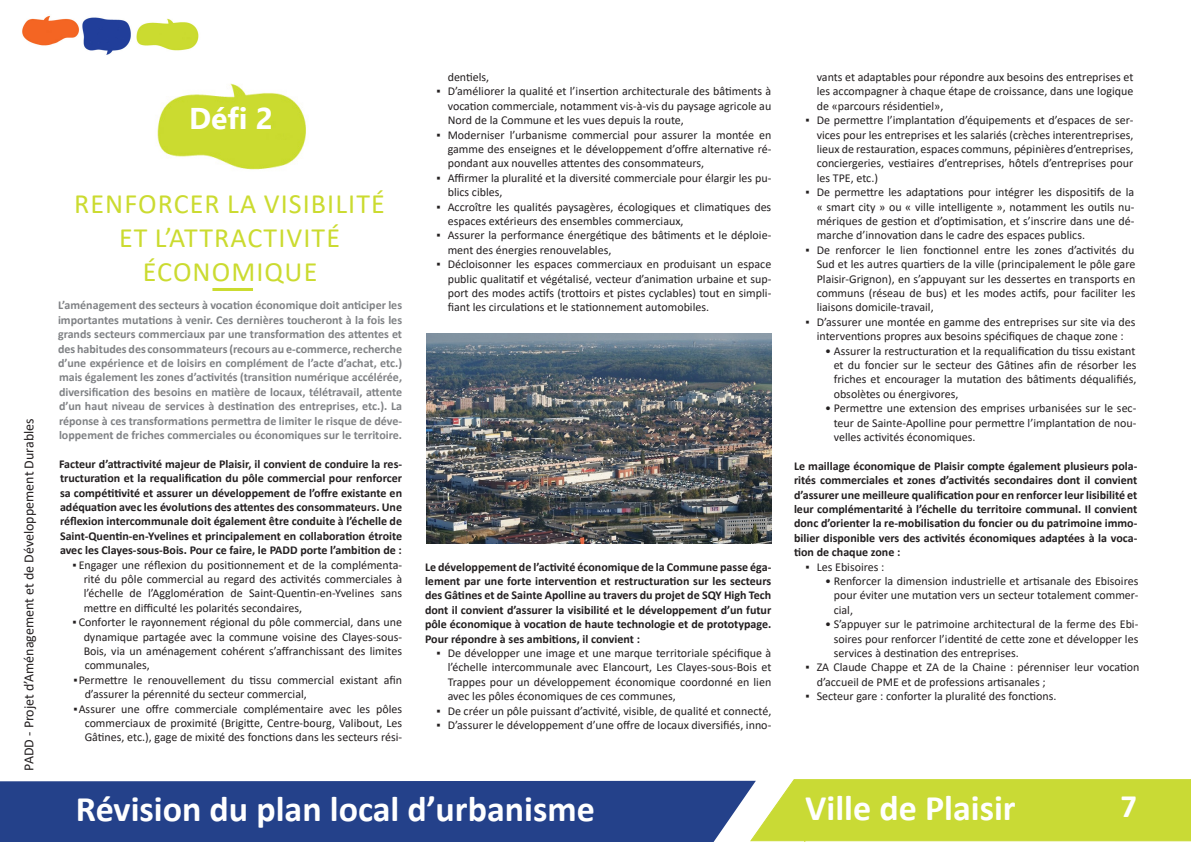
<style>
.page{position:relative;width:1191px;height:842px;background:#fff}
.page>*{position:absolute;margin:0;border:0;box-sizing:border-box;transform-origin:0 0}
.t1{font:700 36px "Calibri";color:#fff}
.t2{font:700 32.8px "Calibri";color:#fff}
.t3{font:700 30px "Ebrima";color:#fff}
._3-Titre_Défi_orient{font:28px/33.6px "Calibri";letter-spacing:.04em;color:#cbdb30;text-align:center}
.t4{font:14px "Calibri";color:#231f20}
.t5{font:12px/14.4px "Calibri";color:#231f20;text-align:justify}
._5-Corps_de_texte_no{font:700 12px/14.4px "Calibri";color:#231f20;text-align:justify}
.intro_grise{font:700 12px/14.4px "Calibri";color:#808285;text-align:justify}
</style>
<div class="page">
<div style="left:0;top:781px;width:749px;height:61px;background:#24418a"></div>
<svg style="left:749px;top:779px;width:442px;height:63px;background:#ccdc42"></svg>
<img style="left:22px;top:15px;width:177px;height:40px">
<img style="left:426px;top:333px;width:345px;height:210px">
<hr style="left:212px;top:288px;width:41px;height:3px;background:#cbdb30">
<img style="left:157px;top:83px;width:149px;height:87px">
<p class="t4" style="left:19px;top:770px;width:354px;rotate:-90deg">PADD - Projet d’Aménagement et de Développement Durables</p>
<p class="t3" style="left:189px;top:94px;width:85px">Défi 2</p>
<p class="_3-Titre_Défi_orient" style="left:74px;top:186px;width:312px">RENFORCER LA VISIBILITÉ<br>ET L’ATTRACTIVITÉ<br>ÉCONOMIQUE</p>
<p class="intro_grise" style="left:58px;top:298px;width:346px">L’aménagement des secteurs à vocation économique doit anticiper les importantes mutations à venir. Ces dernières toucheront à la fois les grands secteurs commerciaux par une transformation des attentes et des habitudes des consommateurs (recours au e-commerce, recherche d’une expérience et de loisirs en complément de l’acte d’achat, etc.) mais également les zones d’activités (transition numérique accélérée, diversification des besoins en matière de locaux, télétravail, attente d’un haut niveau de services à destination des entreprises, etc.). La réponse à ces transformations permettra de limiter le risque de déve&shy;loppement de friches commerciales ou économiques sur le territoire.</p>
<p class="_5-Corps_de_texte_no" style="left:59px;top:456px;width:345px">Facteur d’attractivité majeur de Plaisir, il convient de conduire la res&shy;tructuration et la requalification du pôle commercial pour renforcer sa compétitivité et assurer un développement de l’offre existante en adéquation avec les évolutions des attentes des consommateurs. Une réflexion intercommunale doit également être conduite à l’échelle de Saint-Quentin-en-Yvelines et principalement en collaboration étroite avec les Clayes-sous-Bois. Pour ce faire, le PADD porte l’ambition de :</p>
<p class="t5" style="left:84px;top:557px;width:320px;text-indent:-11px">▪ Engager une réflexion du positionnement et de la complémenta&shy;rité du pôle commercial au regard des activités commerciales à l’échelle de l’Agglomération de Saint-Quentin-en-Yvelines sans mettre en difficulté les polarités secondaires,</p>
<p class="t5" style="left:84px;top:615px;width:320px;text-indent:-11px">▪ Conforter le rayonnement régional du pôle commercial, dans une dynamique partagée avec la commune voisine des Clayes-sous-Bois, via un aménagement cohérent s’affranchissant des limites communales,</p>
<p class="t5" style="left:85px;top:672px;width:319px;text-indent:-11px">▪Permettre le renouvellement du tissu commercial existant afin d’assurer la pérennité du secteur commercial,</p>
<p class="t5" style="left:85px;top:701px;width:319px;text-indent:-11px">▪Assurer une offre commerciale complémentaire avec les pôles commerciaux de proximité (Brigitte, Centre-bourg, Valibout, Les Gâtines, etc.), gage de mixité des fonctions dans les secteurs rési-</p>
<p class="t5" style="left:448px;top:70px;width:43px">dentiels,</p>
<p class="t5" style="left:448px;top:84px;width:325px;text-indent:-11px">▪ D’améliorer la qualité et l’insertion architecturale des bâtiments à vocation commerciale, notamment vis-à-vis du paysage agricole au Nord de la Commune et les vues depuis la route,</p>
<p class="t5" style="left:448px;top:127px;width:325px;text-indent:-11px">▪ Moderniser l’urbanisme commercial pour assurer la montée en gamme des enseignes et le développement d’offre alternative ré&shy;pondant aux nouvelles attentes des consommateurs,</p>
<p class="t5" style="left:448px;top:170px;width:325px;text-indent:-11px">▪ Affirmer la pluralité et la diversité commerciale pour élargir les pu&shy;blics cibles,</p>
<p class="t5" style="left:448px;top:199px;width:325px;text-indent:-11px">▪ Accroître les qualités paysagères, écologiques et climatiques des espaces extérieurs des ensembles commerciaux,</p>
<p class="t5" style="left:448px;top:228px;width:325px;text-indent:-11px">▪ Assurer la performance énergétique des bâtiments et le déploie&shy;ment des énergies renouvelables,</p>
<p class="t5" style="left:448px;top:257px;width:325px;text-indent:-11px">▪ Décloisonner les espaces commerciaux en produisant un espace public qualitatif et végétalisé, vecteur d’animation urbaine et sup&shy;port des modes actifs (trottoirs et pistes cyclables) tout en simpli&shy;fiant les circulations et le stationnement automobiles.</p>
<p class="_5-Corps_de_texte_no" style="left:425px;top:559px;width:348px">Le développement de l’activité économique de la Commune passe éga&shy;lement par une forte intervention et restructuration sur les secteurs des Gâtines et de Sainte Apolline au travers du projet de SQY High Tech dont il convient d’assurer la visibilité et le développement d’un futur pôle économique à vocation de haute technologie et de prototypage.<br>Pour répondre à ses ambitions, il convient :</p>
<p class="t5" style="left:448px;top:646px;width:325px;text-indent:-11px">▪ De développer une image et une marque territoriale spécifique à l’échelle intercommunale avec Elancourt, Les Clayes-sous-Bois et Trappes pour un développement économique coordonné en lien avec les pôles économiques de ces communes,</p>
<p class="t5" style="left:436px;top:703px;width:336px">▪ De créer un pôle puissant d’activité, visible, de qualité et connecté,</p>
<p class="t5" style="left:436px;top:718px;width:336px">▪ D’assurer le développement d’une offre de locaux diversifiés, inno-</p>
<p class="t5" style="left:816px;top:70px;width:318px">vants et adaptables pour répondre aux besoins des entreprises et les accompagner à chaque étape de croissance, dans une logique de «parcours résidentiel»,</p>
<p class="t5" style="left:816px;top:113px;width:318px;text-indent:-11px">▪ De permettre l’implantation d’équipements et d’espaces de ser&shy;vices pour les entreprises et les salariés (crèches interentreprises, lieux de restauration, espaces communs, pépinières d’entreprises, conciergeries, vestiaires d’entreprises, hôtels d’entreprises pour les TPE, etc.)</p>
<p class="t5" style="left:816px;top:185px;width:319px;text-indent:-11px">▪ De permettre les adaptations pour intégrer les dispositifs de la « smart city » ou « ville intelligente », notamment les outils nu&shy;mériques de gestion et d’optimisation, et s’inscrire dans une dé&shy;marche d’innovation dans le cadre des espaces publics.</p>
<p class="t5" style="left:816px;top:242px;width:320px;text-indent:-11px">▪ De renforcer le lien fonctionnel entre les zones d’activités du Sud et les autres quartiers de la ville (principalement le pôle gare Plaisir-Grignon), en s’appuyant sur les dessertes en transports en communs (réseau de bus) et les modes actifs, pour faciliter les liaisons domicile-travail,</p>
<p class="t5" style="left:805px;top:314px;width:331px;text-align:center">▪ D’assurer une montée en gamme des entreprises sur site via des interventions propres aux besoins spécifiques de chaque zone :</p>
<p class="t5" style="left:833px;top:343px;width:304px;text-indent:-9px">• Assurer la restructuration et la requalification du tissu existant et du foncier sur le secteur des Gâtines afin de résorber les friches et encourager la mutation des bâtiments déqualifiés, obsolètes ou énergivores,</p>
<p class="t5" style="left:833px;top:401px;width:304px;text-indent:-9px">• Permettre une extension des emprises urbanisées sur le sec&shy;teur de Sainte-Apolline pour permettre l’implantation de nou&shy;velles activités économiques.</p>
<p class="_5-Corps_de_texte_no" style="left:794px;top:458px;width:345px">Le maillage économique de Plaisir compte également plusieurs pola&shy;rités commerciales et zones d’activités secondaires dont il convient d’assurer une meilleure qualification pour en renforcer leur lisibilité et leur complémentarité à l’échelle du territoire communal. Il convient donc d’orienter la re-mobilisation du foncier ou du patrimoine immo&shy;bilier disponible vers des activités économiques adaptées à la voca&shy;tion de chaque zone :</p>
<p class="t5" style="left:805px;top:559px;width:81px">▪ Les Ebisoires :</p>
<p class="t5" style="left:833px;top:574px;width:306px;text-indent:-9px">• Renforcer la dimension industrielle et artisanale des Ebisoires pour éviter une mutation vers un secteur totalement commer&shy;cial,</p>
<p class="t5" style="left:833px;top:617px;width:306px;text-indent:-9px">• S’appuyer sur le patrimoine architectural de la ferme des Ebi&shy;soires pour renforcer l’identité de cette zone et développer les services à destination des entreprises.</p>
<p class="t5" style="left:816px;top:660px;width:324px;text-indent:-11px">▪ ZA Claude Chappe et ZA de la Chaine : pérenniser leur vocation d’accueil de PME et de professions artisanales ;</p>
<p class="t5" style="left:805px;top:689px;width:253px">▪ Secteur gare : conforter la pluralité des fonctions.</p>
<h1 class="t1" style="left:76px;top:784px;width:520px">Révision du plan local d’urbanisme</h1>
<h1 class="t1" style="left:805px;top:783px;width:212px">Ville de Plaisir</h1>
<h2 class="t2" style="left:1120px;top:782px;width:18px">7</h2>
</div>
